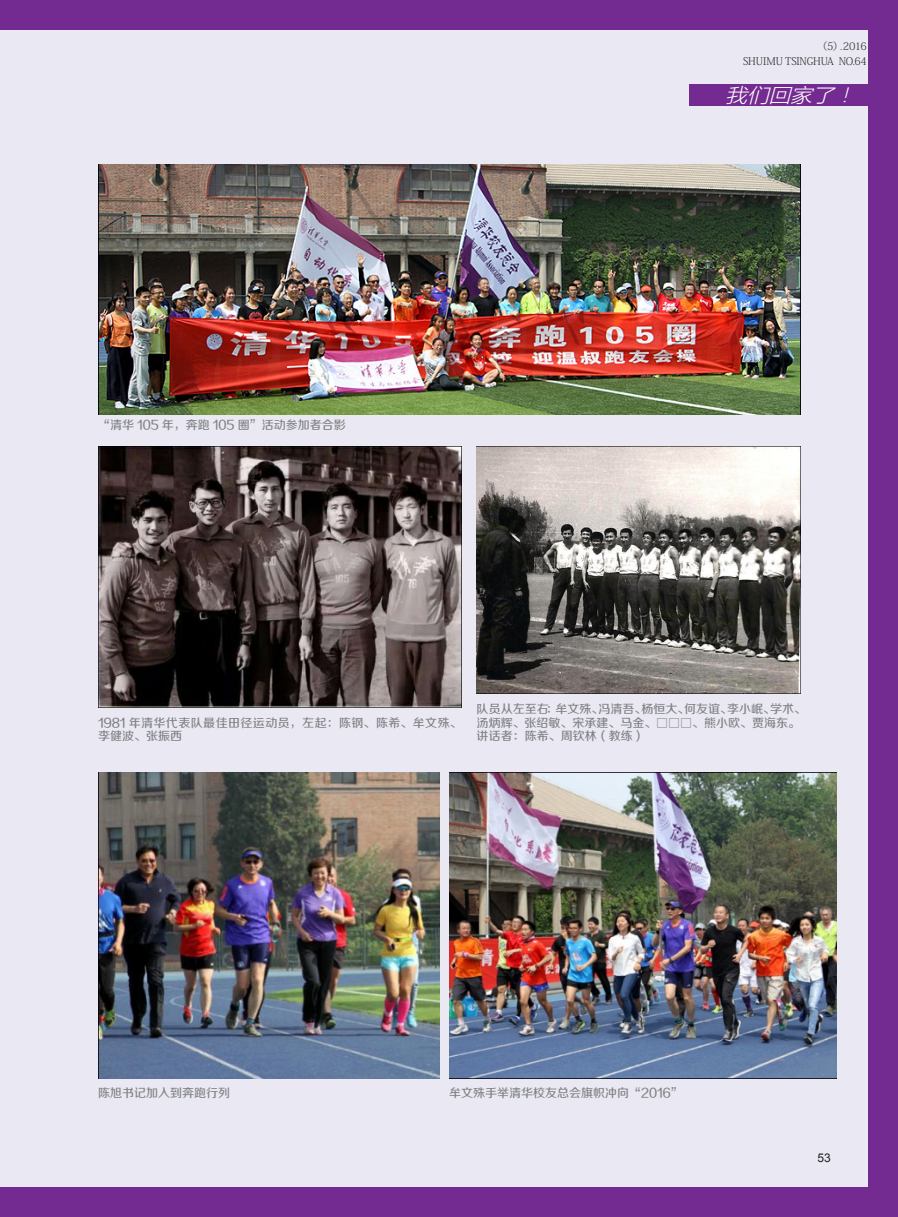
<style>
.page{position:relative;width:898px;height:1217px;background:#fff}
.page>*{position:absolute;margin:0;border:0;box-sizing:border-box;transform-origin:0 0}
.t1{font:italic 300 19.5px "Microsoft Ya Hei";color:#fff;scale:1.11 1}
.正文字体{font:12px/13.5px "FZZZHUNHJW GB1 0";color:#808285}
.正文字体-2{font:12px/13.5px "FZZZHUNHJW GB1 0";letter-spacing:.035em;color:#808285}
.t2{font:12px "Arial";color:#231f20}
.t3{font:10.5px/15px "Adobe Fangsong Std";letter-spacing:-.03em;color:#312f30;text-align:right}
</style>
<div class="page">
<div style="left:0;top:0;width:897px;height:1216px;background:#eae9f3"></div>
<div style="left:689px;top:84px;width:178px;height:22px;background:#742b91"></div>
<img style="left:449px;top:772px;width:387px;height:306px">
<div style="left:867px;top:23px;width:30px;height:1193px;background:#742b91"></div>
<div style="left:0;top:0;width:896px;height:30px;background:#742b91"></div>
<div style="left:0;top:1186px;width:897px;height:30px;background:#742b91"></div>
<img style="left:98px;top:772px;width:341px;height:305px">
<img style="left:98px;top:446px;width:363px;height:261px">
<img style="left:476px;top:446px;width:323px;height:247px">
<img style="left:98px;top:164px;width:701px;height:250px">
<p class="t3" style="left:743px;top:39px;width:125px">（5）.2016<br>SHUIMU TSINGHUA NO.64</p>
<h1 class="t1" style="left:725px;top:82px;width:125px">我们回家了！</h1>
<p class="正文字体" style="left:98px;top:419px;width:249px">“清华 105 年，奔跑 105 圈”活动参加者合影</p>
<p class="正文字体-2" style="left:98px;top:716px;width:365px">1981 年清华代表队最佳田径运动员，左起：陈钢、陈希、牟文殊、李健波、张振西</p>
<p class="正文字体" style="left:476px;top:702px;width:331px">队员从左至右：牟文殊、冯清吾、杨恒大、何友谊、李小岷、学术、汤炳辉、张绍敏、宋承建、马金、□□□、熊小欧、贾海东。</p>
<p class="正文字体" style="left:476px;top:729px;width:169px">讲话者：陈希、周钦林（教练）</p>
<p class="正文字体" style="left:98px;top:1086px;width:133px">陈旭书记加入到奔跑行列</p>
<p class="正文字体" style="left:449px;top:1086px;width:235px">牟文殊手举清华校友总会旗帜冲向“2016”</p>
<p class="t2" style="left:817px;top:1149px;width:15px">53</p>
</div>
